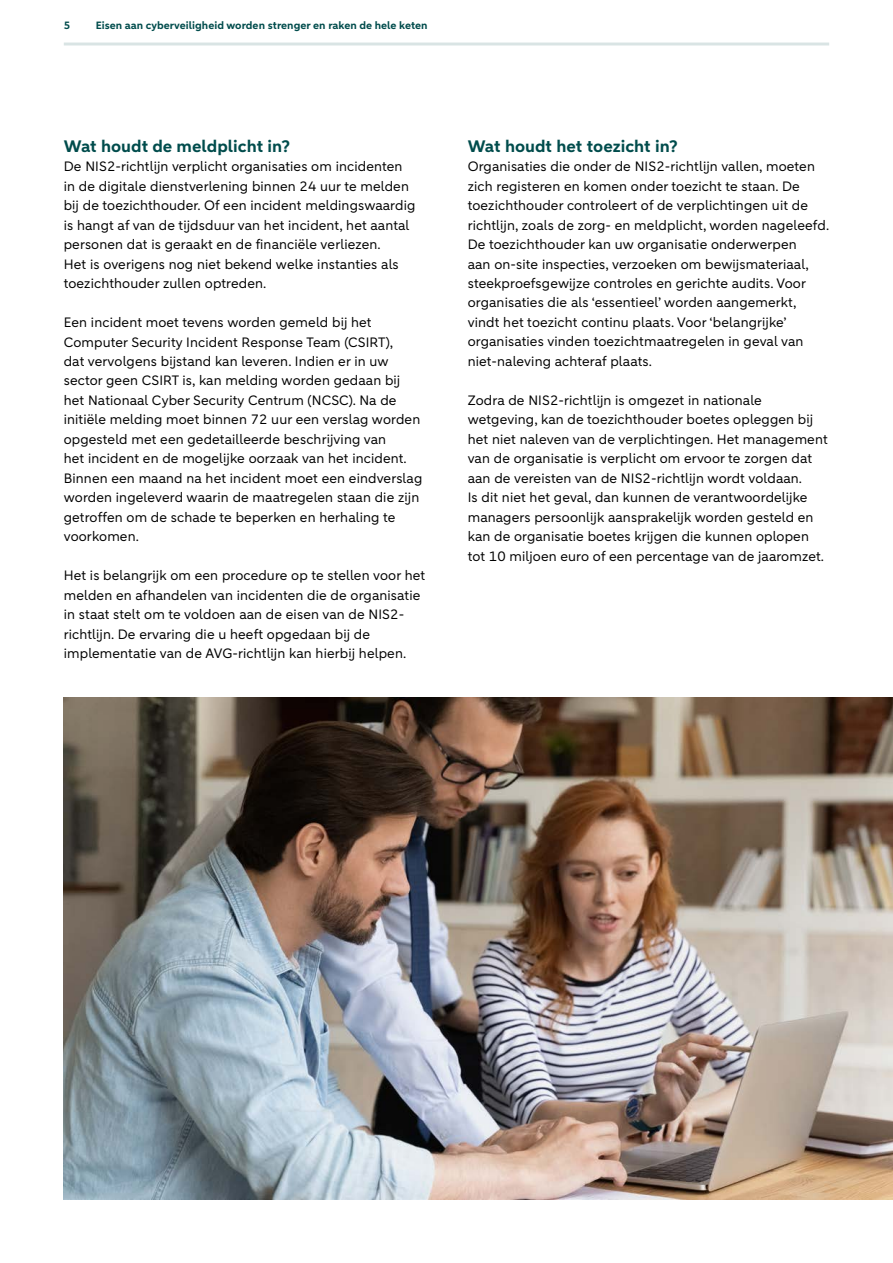
<style>
.page{position:relative;width:893px;height:1263px;background:#fff}
.page>*{position:absolute;margin:0;border:0;box-sizing:border-box;transform-origin:0 0}
.t1{font:700 16.5px "ABNAMRO Sans";color:#004c4c}
.t2{font:13.5px/19.5px "ABNAMRO Sans";letter-spacing:.01em;color:#000}
.t3{font:700 10.5px "ABNAMRO Sans";color:#004c4c}
</style>
<div class="page">
<img style="left:64px;top:698px;width:829px;height:501px">
<hr style="left:64px;top:43px;width:765px;height:3px;background:#004c4c">
<p class="t3" style="left:64px;top:19px;width:8px">5</p>
<p class="t3" style="left:96px;top:19px;width:333px">Eisen aan cyberveiligheid worden strenger en raken de hele keten</p>
<p class="t1" style="left:64px;top:135px;width:228px">Wat houdt de meldplicht in?</p>
<p class="t2" style="left:64px;top:157px;width:353px">De NIS2-richtlijn verplicht organisaties om incidenten in de digitale dienstverlening binnen 24 uur te melden bij de toezichthouder. Of een incident meldingswaardig is hangt af van de tijdsduur van het incident, het aantal personen dat is geraakt en de financiële verliezen.<br>Het is overigens nog niet bekend welke instanties als toezichthouder zullen optreden.</p>
<p class="t2" style="left:64px;top:313px;width:360px">Een incident moet tevens worden gemeld bij het Computer Security Incident Response Team (CSIRT),<br>dat vervolgens bijstand kan leveren. Indien er in uw sector geen CSIRT is, kan melding worden gedaan bij het Nationaal Cyber Security Centrum (NCSC). Na de initiële melding moet binnen 72 uur een verslag worden opgesteld met een gedetailleerde beschrijving van<br>het incident en de mogelijke oorzaak van het incident.<br>Binnen een maand na het incident moet een eindverslag worden ingeleverd waarin de maatregelen staan die zijn getroffen om de schade te beperken en herhaling te voorkomen.</p>
<p class="t2" style="left:64px;top:566px;width:363px">Het is belangrijk om een procedure op te stellen voor het melden en afhandelen van incidenten die de organisatie in staat stelt om te voldoen aan de eisen van de NIS2- richtlijn. De ervaring die u heeft opgedaan bij de implementatie van de AVG-richtlijn kan hierbij helpen.</p>
<p class="t1" style="left:468px;top:135px;width:211px">Wat houdt het toezicht in?</p>
<p class="t2" style="left:468px;top:157px;width:363px">Organisaties die onder de NIS2-richtlijn vallen, moeten zich registeren en komen onder toezicht te staan. De toezichthouder controleert of de verplichtingen uit de richtlijn, zoals de zorg- en meldplicht, worden nageleefd.<br>De toezichthouder kan uw organisatie onderwerpen<br>aan on-site inspecties, verzoeken om bewijsmateriaal, steekproefsgewijze controles en gerichte audits. Voor organisaties die als ‘essentieel’ worden aangemerkt, vindt het toezicht continu plaats. Voor ‘belangrijke’ organisaties vinden toezichtmaatregelen in geval van niet-naleving achteraf plaats.</p>
<p class="t2" style="left:468px;top:391px;width:361px">Zodra de NIS2-richtlijn is omgezet in nationale wetgeving, kan de toezichthouder boetes opleggen bij het niet naleven van de verplichtingen. Het management van de organisatie is verplicht om ervoor te zorgen dat aan de vereisten van de NIS2-richtlijn wordt voldaan.<br>Is dit niet het geval, dan kunnen de verantwoordelijke managers persoonlijk aansprakelijk worden gesteld en kan de organisatie boetes krijgen die kunnen oplopen tot 10 miljoen euro of een percentage van de jaaromzet.</p>
</div>
